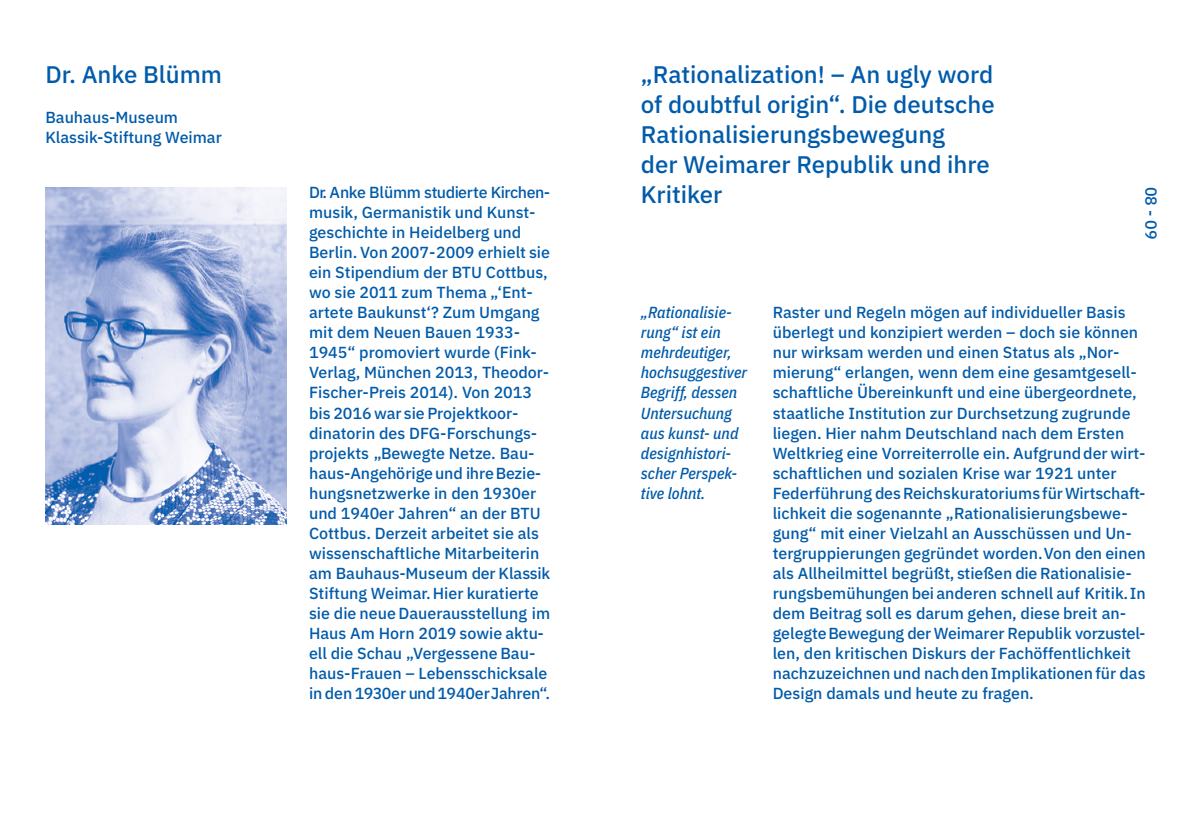
<style>
.page{position:relative;width:1191px;height:840px;background:#fff}
.page>*{position:absolute;margin:0;border:0;box-sizing:border-box;transform-origin:0 0}
.t1{font:24px/30px "IBM Plex Sans Medm";color:#005baa}
.t2{font:16px/20px "IBM Plex Sans Medm";color:#005baa}
.t3{font:italic 16px/20px "IBM Plex Sans Cond Medm";color:#005baa}
</style>
<div class="page">
<img style="left:45px;top:187px;width:241px;height:337px">
<h1 class="t1" style="left:45px;top:58px;width:178px">Dr. Anke Blümm</h1>
<p class="t2" style="left:45px;top:106px;width:178px">Bauhaus-Museum<br>Klassik-Stiftung Weimar</p>
<p class="t2" style="left:309px;top:181px;width:242px">Dr. Anke Blümm studierte Kirchen&shy;musik, Germanistik und Kunst&shy;geschichte in Heidelberg und<br>Berlin. Von 2007-2009 erhielt sie ein Stipendium der BTU Cottbus, wo sie 2011 zum Thema „‘Ent&shy;artete Baukunst‘? Zum Umgang mit dem Neuen Bauen 1933-<br>1945“ promoviert wurde (Fink-<br>Verlag, München 2013, Theodor-<br>Fischer-Preis 2014). Von 2013 bis 2016 war sie Projektkoor&shy;dinatorin des DFG-Forschungs&shy;projekts „Bewegte Netze. Bau&shy;haus-Angehörige und ihre Bezie&shy;hungsnetzwerke in den 1930er und 1940er Jahren“ an der BTU<br>Cottbus. Derzeit arbeitet sie als wissenschaftliche Mitarbeiterin am Bauhaus-Museum der Klassik<br>Stiftung Weimar. Hier kuratierte sie die neue Dauerausstellung im<br>Haus Am Horn 2019 sowie aktu&shy;ell die Schau „Vergessene Bau&shy;haus-Frauen – Lebensschicksale in den 1930er und 1940erJahren“.</p>
<h1 class="t1" style="left:641px;top:58px;width:355px">„Rationalization! – An ugly word of doubtful origin“. Die deutsche<br>Rationalisierungsbewegung<br>der Weimarer Republik und ihre<br>Kritiker</h1>
<p class="t2" style="left:1162px;top:187px;width:54px;rotate:90deg">08 - 09</p>
<p class="t3" style="left:641px;top:301px;width:108px">„Rationalisie&shy;rung“ ist ein mehrdeutiger, hochsuggestiver<br>Begriff, dessen<br>Untersuchung aus kunst- und designhistori&shy;scher Perspek&shy;tive lohnt.</p>
<p class="t2" style="left:772px;top:301px;width:374px">Raster und Regeln mögen auf individueller Basis überlegt und konzipiert werden – doch sie können nur wirksam werden und einen Status als „Nor&shy;mierung“ erlangen, wenn dem eine gesamtgesell&shy;schaftliche Übereinkunft und eine übergeordnete, staatliche Institution zur Durchsetzung zugrunde liegen. Hier nahm Deutschland nach dem Ersten Weltkrieg eine Vorreiterrolle ein. Aufgrund der wirt&shy;schaftlichen und sozialen Krise war 1921 unter Federführung des Reichskuratoriums für Wirtschaft&shy;lichkeit die sogenannte „Rationalisierungsbewe&shy;gung“ mit einer Vielzahl an Ausschüssen und Un&shy;tergruppierungen gegründet worden.Von den einen als Allheilmittel begrüßt, stießen die Rationalisie&shy;rungsbemühungen bei anderen schnell auf Kritik.In dem Beitrag soll es darum gehen, diese breit an&shy;gelegte Bewegung der Weimarer Republik vorzustel&shy;len, den kritischen Diskurs der Fachöffentlichkeit nachzuzeichnen und nach den Implikationen für das Design damals und heute zu fragen.</p>
</div>
